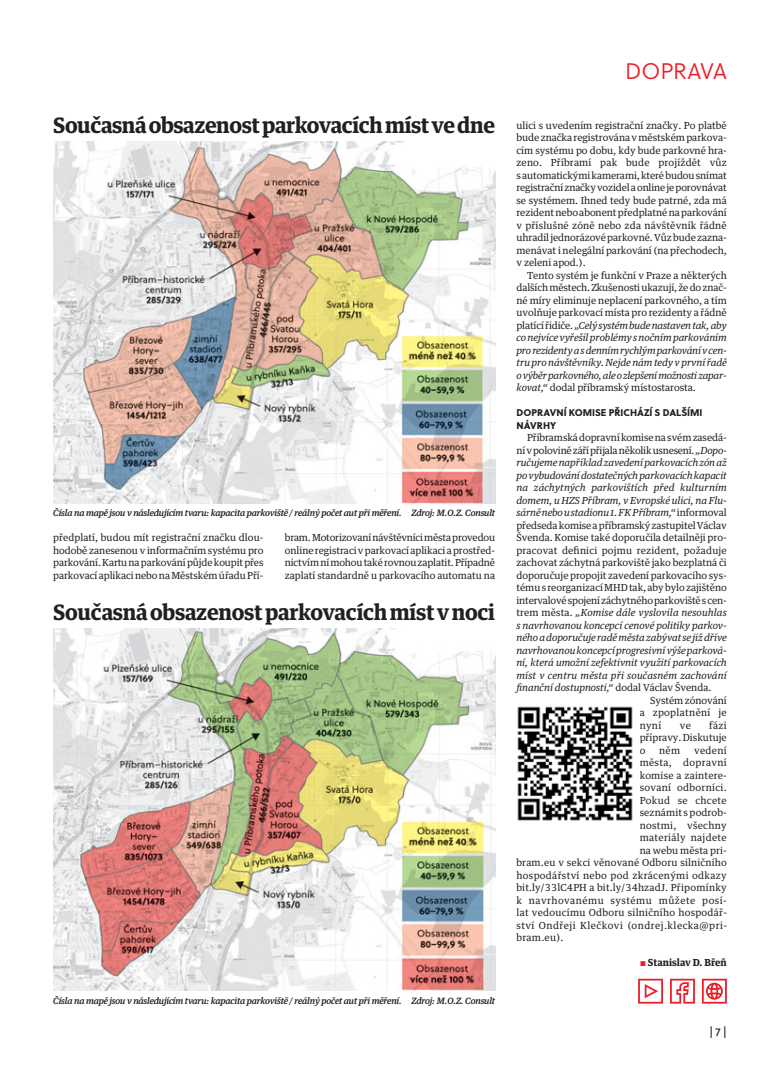
<style>
.page{position:relative;width:780px;height:1088px;background:#fff}
.page>*{position:absolute;margin:0;border:0;box-sizing:border-box;transform-origin:0 0}
.t1{font:22.5px "Soleil Lt";letter-spacing:-.005em;color:#ed1c24}
.t2{font:700 21.25px "Guardian Text Egyp";letter-spacing:-.02em;color:#231f20}
.t3{font:11.25px "Soleil Bk";color:#231f20}
.t4{font:9.75px/12.5px "Guardian Text Egyp";letter-spacing:-.005em;color:#231f20;text-align:justify}
.t5{font:italic 9.75px/12.5px "Guardian Text Egyp";letter-spacing:-.005em;color:#231f20;text-align:justify}
.t6{font:9.75px "Guardian Text Egyp";letter-spacing:.03em;color:#231f20}
.t7{font:9.75px "Guardian Text Egyp";letter-spacing:.015em;color:#231f20}
.t8{font:italic 9.75px "Guardian Text Egyp";letter-spacing:.015em;color:#231f20}
.t9{font:9.75px "Guardian Text Egyp";letter-spacing:.045em;color:#231f20}
.t10{font:9.75px "Guardian Text Egyp";letter-spacing:-.025em;color:#231f20}
.t11{font:9.75px "Guardian Text Egyp";letter-spacing:.025em;color:#231f20}
.t12{font:9.75px/12.5px "Soleil Xb";color:#231f20}
.t13{font:700 9.75px "Guardian Text Egyp";color:#231f20}
.t14{font:italic 500 8.75px "Guardian Text Egyp";letter-spacing:-.015em;color:#231f20}
.s1{font-style:normal}
.s2{font-style:italic}
.s3{font-family:"Soleil Bk";font-weight:400;font-size:9.62px;color:#ed1c24}
</style>
<div class="page">
<img style="left:517px;top:706px;width:116px;height:115px">
<svg style="left:638px;top:979px;width:25px;height:24px"></svg>
<svg style="left:670px;top:979px;width:24px;height:24px"></svg>
<svg style="left:702px;top:979px;width:24px;height:24px"></svg>
<img style="left:54px;top:142px;width:441px;height:361px">
<img style="left:53px;top:629px;width:442px;height:361px">
<h2 class="t2" style="left:53px;top:116px;width:443px">Současná obsazenost parkovacích míst ve dne</h2>
<p class="t14" style="left:53px;top:509px;width:443px">Čísla na mapě jsou v následujícím tvaru: kapacita parkoviště / reálný počet aut při měření. Zdroj: M.O.Z. Consult</p>
<p class="t4" style="left:53px;top:532px;width:212px">předplatí, budou mít registrační značku dlou&shy;hodobě zanesenou v informačním systému pro parkování. Kartu na parkování půjde koupit přes parkovací aplikaci nebo na Městském úřadu Pří-</p>
<p class="t4" style="left:285px;top:532px;width:212px">bram. Motorizovaní návštěvníci města provedou online registraci v parkovací aplikaci a prostřed&shy;nictvím ní mohou také rovnou zaplatit. Případně zaplatí standardně u parkovacího automatu na</p>
<h2 class="t2" style="left:53px;top:603px;width:443px">Současná obsazenost parkovacích míst v noci</h2>
<p class="t14" style="left:53px;top:997px;width:443px">Čísla na mapě jsou v následujícím tvaru: kapacita parkoviště / reálný počet aut při měření. Zdroj: M.O.Z. Consult</p>
<h1 class="t1" style="left:625px;top:58px;width:103px">DOPRAVA</h1>
<p class="t4" style="left:516px;top:120px;width:212px">ulici s uvedením registrační značky. Po platbě bude značka registrována v městském parkova&shy;cím systému po dobu, kdy bude parkovné hra&shy;zeno. Příbramí pak bude projíždět vůz s automatickými kamerami, které budou snímat registrační značky vozidel a online je porovnávat se systémem. Ihned tedy bude patrné, zda má rezident nebo abonent předplatné na parkování v příslušné zóně nebo zda návštěvník řádně uhradil jednorázové parkovné. Vůz bude zazna&shy;menávat i nelegální parkování (na přechodech, v zeleni apod.).</p>
<p class="t5" style="left:516px;top:270px;width:212px;text-indent:11px"><span class="s1">Tento systém je funkční v Praze a některých dalších městech. Zkušenosti ukazují, že do znač&shy;né míry eliminuje neplacení parkovného, a tím uvolňuje parkovací místa pro rezidenty a řádně platící řidiče.</span>„Celý systém bude nastaven tak, aby co nejvíce vyřešil problémy s nočním parkováním pro rezidenty asdenním rychlým parkování v cen&shy;tru pro návštěvníky. Nejde nám tedy v první řadě ovýběr parkovného, ale ozlepšení možnosti zapar&shy;kovat,“ <span class="s1">dodal příbramský místostarosta.</span></p>
<p class="t12" style="left:516px;top:406px;width:187px">DOPRAVNÍ KOMISE PŘICHÁZÍ S DALŠÍMI<br>NÁVRHY</p>
<p class="t4" style="left:527px;top:432px;width:201px">Příbramská dopravní komise na svém zasedá-</p>
<p class="t10" style="left:516px;top:446px;width:212px">ní v polovině září přijala několik usnesení. <span class="s2">„Dopo-</span></p>
<p class="t5" style="left:516px;top:457px;width:212px">ručujeme například zavedení parkovacích zón až</p>
<p class="t5" style="left:516px;top:470px;width:212px">po vybudování dostatečných parkovacích kapacit</p>
<p class="t8" style="left:516px;top:483px;width:212px">na záchytných parkovištích před kulturním</p>
<p class="t5" style="left:516px;top:495px;width:212px">domem, u HZS Příbram, v Evropské ulici, na Flu-</p>
<p class="t5" style="left:516px;top:507px;width:212px">sárně nebo u stadionu 1. FK Příbram,“ <span class="s1">informoval</span></p>
<p class="t4" style="left:516px;top:520px;width:212px">předseda komise a příbramský zastupitel Václav</p>
<p class="t4" style="left:516px;top:532px;width:212px">Švenda. Komise také doporučila detailněji pro-</p>
<p class="t7" style="left:516px;top:546px;width:212px">pracovat definici pojmu rezident, požaduje</p>
<p class="t4" style="left:516px;top:557px;width:212px">zachovat záchytná parkoviště jako bezplatná či</p>
<p class="t4" style="left:516px;top:570px;width:212px">doporučuje propojit zavedení parkovacího sys-</p>
<p class="t4" style="left:516px;top:582px;width:212px">tému s reorganizací MHD tak, aby bylo zajištěno</p>
<p class="t4" style="left:516px;top:595px;width:212px">intervalové spojení záchytného parkoviště s cen-</p>
<p class="t5" style="left:516px;top:607px;width:212px"><span class="s1">trem města.</span> „Komise dále vyslovila nesouhlas</p>
<p class="t5" style="left:516px;top:620px;width:212px">s navrhovanou koncepcí cenové politiky parkov-</p>
<p class="t5" style="left:516px;top:632px;width:212px">ného a doporučuje radě města zabývat se již dříve</p>
<p class="t5" style="left:516px;top:645px;width:212px">navrhovanou koncepcí progresivní výše parková-</p>
<p class="t5" style="left:516px;top:657px;width:212px">ní, která umožní zefektivnit využití parkovacích</p>
<p class="t8" style="left:516px;top:671px;width:212px">míst v centru města při současném zachování</p>
<p class="t5" style="left:516px;top:682px;width:196px">finanční dostupnosti,“ <span class="s1">dodal Václav Švenda.</span></p>
<p class="t4" style="left:650px;top:695px;width:78px">Systém zónování</p>
<p class="t6" style="left:639px;top:708px;width:89px">a zpoplatnění je</p>
<p class="t4" style="left:639px;top:720px;width:23px">nyní</p>
<p class="t4" style="left:679px;top:720px;width:13px">ve</p>
<p class="t4" style="left:639px;top:720px;width:89px;text-indent:70px">fázi přípravy. Diskutuje o</p>
<p class="t4" style="left:659px;top:745px;width:23px">něm</p>
<p class="t4" style="left:694px;top:745px;width:34px">vedení</p>
<p class="t6" style="left:639px;top:758px;width:89px">města, dopravní</p>
<p class="t7" style="left:639px;top:771px;width:89px">komise a zaintere-</p>
<p class="t6" style="left:639px;top:783px;width:89px">sovaní odborníci.</p>
<p class="t6" style="left:639px;top:796px;width:89px">Pokud se chcete</p>
<p class="t4" style="left:639px;top:807px;width:89px">seznámit s podrob-</p>
<p class="t6" style="left:639px;top:821px;width:89px">nostmi, všechny</p>
<p class="t6" style="left:639px;top:833px;width:89px">materiály najdete</p>
<p class="t4" style="left:639px;top:845px;width:89px">na webu města pri-</p>
<p class="t7" style="left:516px;top:858px;width:212px">bram.eu v sekci věnované Odboru silničního</p>
<p class="t6" style="left:516px;top:871px;width:212px">hospodářství nebo pod zkrácenými odkazy</p>
<p class="t4" style="left:516px;top:882px;width:212px">bit.ly/33lC4PH a bit.ly/34hzadJ. Připomínky</p>
<p class="t9" style="left:516px;top:896px;width:212px">k navrhovanému systému můžete posí -</p>
<p class="t11" style="left:516px;top:908px;width:212px">lat vedoucímu Odboru silničního hospodář-</p>
<p class="t9" style="left:516px;top:921px;width:212px">ství Ondřeji Klečkovi (ondrej.klecka@pri-</p>
<p class="t4" style="left:516px;top:932px;width:49px">bram.eu).</p>
<p class="t13" style="left:640px;top:958px;width:88px"><span class="s3">S</span> Stanislav D. Břeň</p>
<p class="t3" style="left:709px;top:1026px;width:19px">| 7|</p>
</div>
